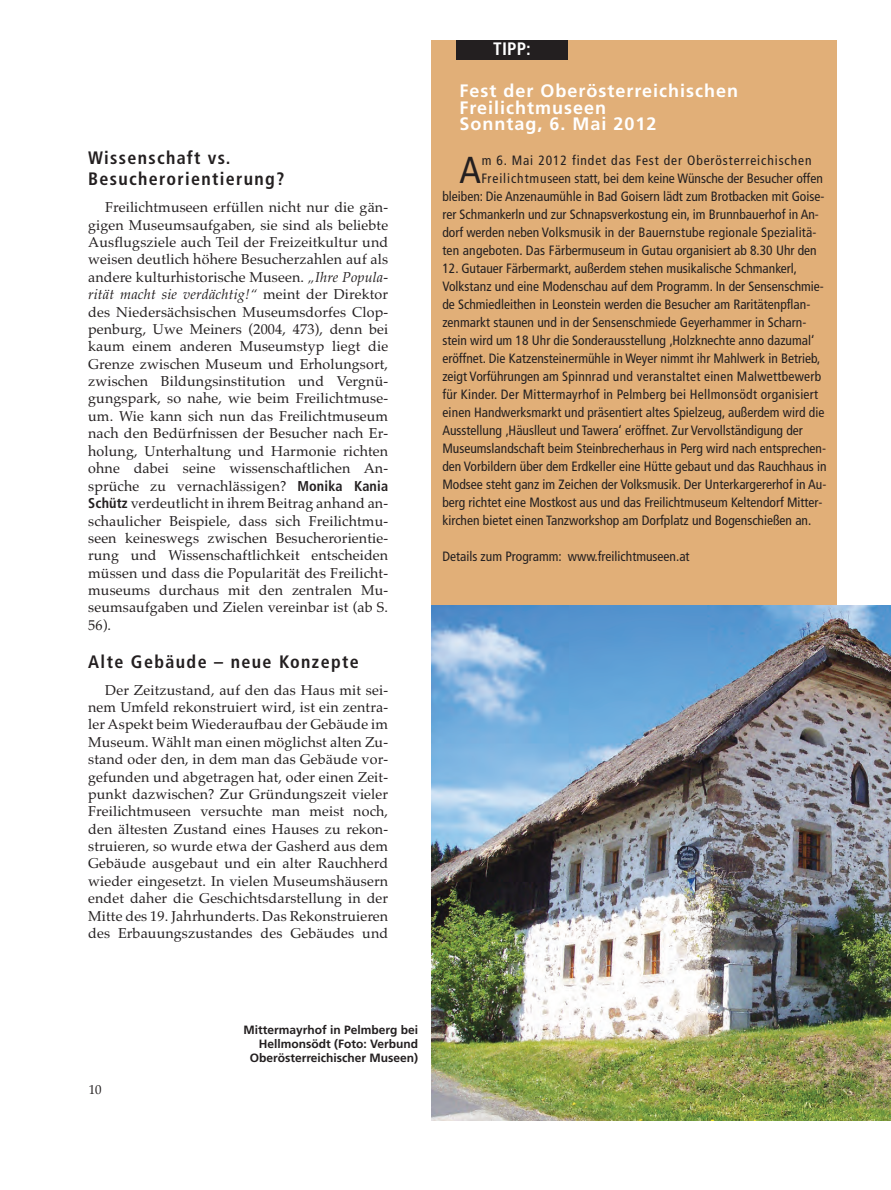
<style>
.page{position:relative;width:891px;height:1190px;background:#fff}
.page>*{position:absolute;margin:0;border:0;box-sizing:border-box;transform-origin:0 0}
.t1{font:condensed 37.5px "Frutiger";color:#231f20}
.t2{font:700 condensed 18px/21.6px "Frutiger";letter-spacing:.075em;color:#231f20}
.t3{font:700 18px/16.5px "Frutiger";letter-spacing:.055em;color:#fff}
.t4{font:700 condensed 18px "Frutiger";color:#fff}
.t5{font:14.25px/17.4px "Palatino";letter-spacing:.01em;color:#231f20;text-align:justify}
.t6{font:condensed 13.5px/18px "Frutiger";color:#231f20}
.t7{font:condensed 13.5px "Frutiger";letter-spacing:.065em;color:#231f20}
.t8{font:12.9px "Palatino";color:#231f20}
.t9{font:700 12px/14.4px "Frutiger";color:#231f20;text-align:right}
.s1{font-style:italic}
.s2{font-family:"Frutiger";font-weight:700;font-stretch:condensed}
</style>
<div class="page">
<img style="left:431px;top:40px;width:460px;height:1081px">
<p class="t2" style="left:88px;top:148px;width:198px">Wissenschaft vs.<br>Besucherorientierung?</p>
<p class="t5" style="left:88px;top:199px;width:301px;text-indent:17px">Freilichtmuseen erfüllen nicht nur die gän&shy;gigen Museumsaufgaben, sie sind als beliebte Ausflugsziele auch Teil der Freizeitkultur und weisen deutlich höhere Besucherzahlen auf als andere kulturhistorische Museen. <span class="s1">„Ihre Popula&shy;rität macht sie verdächtig!“</span> meint der Direktor des Niedersächsischen Museumsdorfes Clop&shy;penburg, Uwe Meiners (2004, 473), denn bei kaum einem anderen Museumstyp liegt die Grenze zwischen Museum und Erholungsort, zwischen Bildungsinstitution und Vergnü&shy;gungspark, so nahe, wie beim Freilichtmuse&shy;um. Wie kann sich nun das Freilichtmuseum nach den Bedürfnissen der Besucher nach Er&shy;holung, Unterhaltung und Harmonie richten ohne dabei seine wissenschaftlichen An&shy;sprüche zu vernachlässigen? <span class="s2">Monika Kania Schütz</span> verdeutlicht in ihrem Beitrag anhand an&shy;schaulicher Beispiele, dass sich Freilichtmu&shy;seen keineswegs zwischen Besucherorientie&shy;rung und Wissenschaftlichkeit entscheiden müssen und dass die Popularität des Freilicht&shy;museums durchaus mit den zentralen Mu&shy;seumsaufgaben und Zielen vereinbar ist (ab S.<br>56).</p>
<p class="t2" style="left:88px;top:652px;width:272px">Alte Gebäude – neue Konzepte</p>
<p class="t5" style="left:88px;top:681px;width:301px;text-indent:17px">Der Zeitzustand, auf den das Haus mit sei&shy;nem Umfeld rekonstruiert wird, ist ein zentra&shy;ler Aspekt beim Wiederaufbau der Gebäude im Museum. Wählt man einen möglichst alten Zu&shy;stand oder den, in dem man das Gebäude vor&shy;gefunden und abgetragen hat, oder einen Zeit&shy;punkt dazwischen? Zur Gründungszeit vieler Freilichtmuseen versuchte man meist noch, den ältesten Zustand eines Hauses zu rekon&shy;struieren, so wurde etwa der Gasherd aus dem Gebäude ausgebaut und ein alter Rauchherd wieder eingesetzt. In vielen Museumshäusern endet daher die Geschichtsdarstellung in der Mitte des 19. Jahrhunderts. Das Rekonstruieren des Erbauungszustandes des Gebäudes und</p>
<p class="t4" style="left:493px;top:41px;width:39px">TIPP:</p>
<p class="t3" style="left:459px;top:84px;width:280px">Fest der Oberösterreichischen<br>Freilichtmuseen<br>Sonntag, 6. Mai 2012</p>
<h1 class="t1" style="left:459px;top:155px;width:23px">A</h1>
<p class="t7" style="left:482px;top:155px;width:331px">m 6. Mai 2012 findet das Fest der Oberösterreichischen</p>
<p class="t6" style="left:481px;top:170px;width:343px">Freilichtmuseen statt, bei dem keine Wünsche der Besucher offen</p>
<p class="t6" style="left:442px;top:188px;width:383px">bleiben: Die Anzenaumühle in Bad Goisern lädt zum Brotbacken mit Goise-</p>
<p class="t6" style="left:442px;top:206px;width:378px">rer Schmankerln und zur Schnapsverkostung ein, im Brunnbauerhof in An-</p>
<p class="t6" style="left:442px;top:224px;width:375px">dorf werden neben Volksmusik in der Bauernstube regionale Spezialitä-</p>
<p class="t6" style="left:442px;top:242px;width:376px">ten angeboten. Das Färbermuseum in Gutau organisiert ab 8.30 Uhr den</p>
<p class="t6" style="left:442px;top:260px;width:385px">12. Gutauer Färbermarkt, außerdem stehen musikalische Schmankerl, Volkstanz und eine Modenschau auf dem Programm. In der Sensenschmie&shy;de Schmiedleithen in Leonstein werden die Besucher am Raritätenpflan&shy;zenmarkt staunen und in der Sensenschmiede Geyerhammer in Scharn&shy;stein wird um 18 Uhr die Sonderausstellung ‚Holzknechte anno dazumal‘ eröffnet. Die Katzensteinermühle in Weyer nimmt ihr Mahlwerk in Betrieb, zeigt Vorführungen am Spinnrad und veranstaltet einen Malwettbewerb für Kinder. Der Mittermayrhof in Pelmberg bei Hellmonsödt organisiert einen Handwerksmarkt und präsentiert altes Spielzeug, außerdem wird die Ausstellung ‚Häuslleut und Tawera‘ eröffnet. Zur Vervollständigung der Museumslandschaft beim Steinbrecherhaus in Perg wird nach entsprechen&shy;den Vorbildern über dem Erdkeller eine Hütte gebaut und das Rauchhaus in Modsee steht ganz im Zeichen der Volksmusik. Der Unterkargererhof in Au&shy;berg richtet eine Mostkost aus und das Freilichtmuseum Keltendorf Mitter&shy;kirchen bietet einen Tanzworkshop am Dorfplatz und Bogenschießen an.</p>
<p class="t6" style="left:442px;top:548px;width:249px">Details zum Programm: www.freilichtmuseen.at</p>
<p class="t8" style="left:89px;top:1082px;width:14px">10</p>
<p class="t9" style="left:243px;top:1023px;width:176px">Mittermayrhof in Pelmberg bei<br>Hellmonsödt (Foto: Verbund<br>Oberösterreichischer Museen)</p>
</div>
